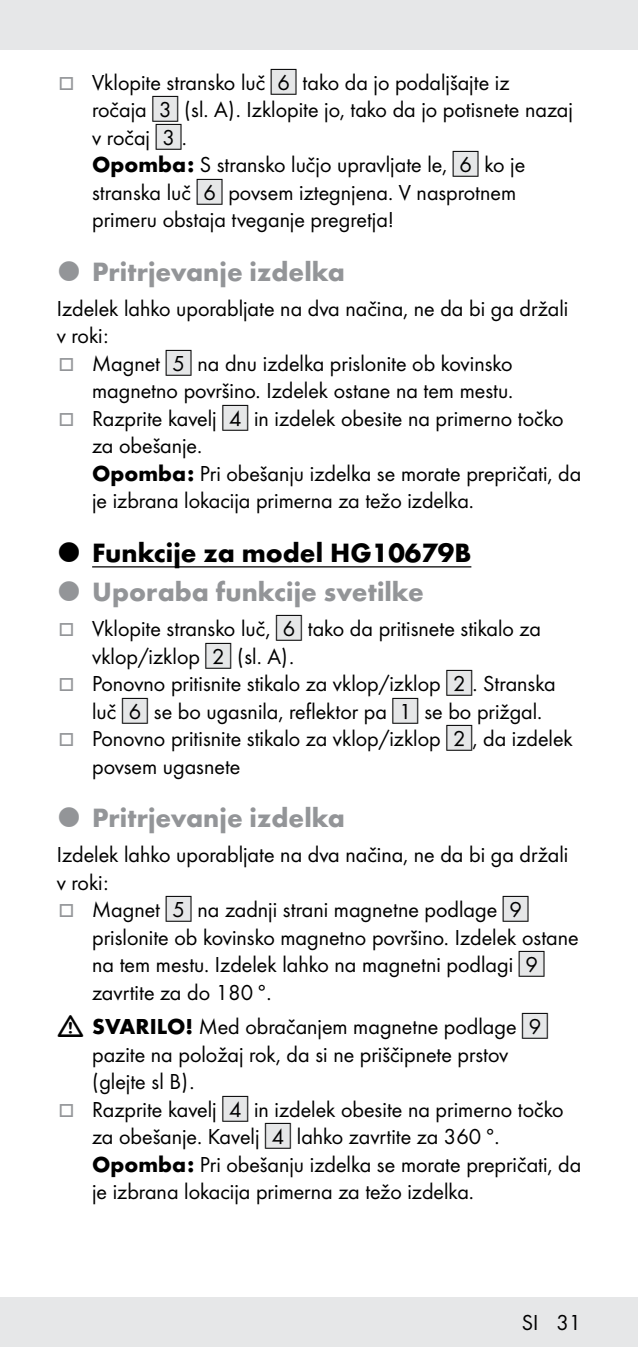
<style>
.page{position:relative;width:638px;height:1347px;background:#fff}
.page>*{position:absolute;margin:0;border:0;box-sizing:border-box;transform-origin:0 0}
.t1{font:700 27.5px "Futura";color:#939598}
.t2{font:700 27.5px "Futura";color:#000}
.t3{font:22.5px/27.5px "Futura Boo";color:#000}
.s1{color:#939598}
.s2{font-family:"IMP Lidl Num Box";font-size:19.75px;color:#e6e7e8}
.s3{font-family:"IMP Lidl Num Box";font-size:19.75px}
.s4{font-family:"Futura";font-weight:700}
</style>
<div class="page">
<div style="left:0;top:1297px;width:638px;height:49px;background:#e6e7e8"></div>
<div style="left:0;top:0;width:638px;height:50px;background:#e6e7e8"></div>
<hr style="left:92px;top:566px;width:379px;height:1px;background:#000">
<p class="t3" style="left:92px;top:67px;width:482px;text-indent:-34px"><span class="s1">□</span> Vklopite stransko luč <span class="s2">[</span><span class="s3">6]</span> tako da jo podaljšajte iz<br>ročaja <span class="s2">[</span><span class="s3">3]</span> (sl. A). Izklopite jo, tako da jo potisnete nazaj v ročaj <span class="s2">[</span><span class="s3">3]</span>.<br><span class="s4">Opomba:</span> S stransko lučjo upravljate le, <span class="s2">[</span><span class="s3">6]</span> ko je stranska luč <span class="s2">[</span><span class="s3">6]</span> povsem iztegnjena. V nasprotnem primeru obstaja tveganje pregretja!</p>
<p class="t1" style="left:92px;top:251px;width:254px">Pritrjevanje izdelka</p>
<p class="t3" style="left:57px;top:293px;width:513px">Izdelek lahko uporabljate na dva načina, ne da bi ga držali v roki:</p>
<p class="t3" style="left:58px;top:348px;width:456px;text-align:right"><span class="s1">□</span> Magnet <span class="s2">[</span><span class="s3">5]</span> na dnu izdelka prislonite ob kovinsko magnetno površino. Izdelek ostane na tem mestu.</p>
<p class="t3" style="left:92px;top:403px;width:491px;text-indent:-34px"><span class="s1">□</span> Razprite kavelj <span class="s2">[</span><span class="s3">4]</span> in izdelek obesite na primerno točko za obešanje.<br><span class="s4">Opomba:</span> Pri obešanju izdelka se morate prepričati, da je izbrana lokacija primerna za težo izdelka.</p>
<p class="t2" style="left:92px;top:532px;width:381px">Funkcije za model HG10679B</p>
<p class="t1" style="left:92px;top:572px;width:333px">Uporaba funkcije svetilke</p>
<p class="t3" style="left:92px;top:613px;width:450px;text-indent:-34px"><span class="s1">□</span> Vklopite stransko luč, <span class="s2">[</span><span class="s3">6]</span> tako da pritisnete stikalo za vklop/izklop <span class="s2">[</span><span class="s3">2]</span> (sl. A).</p>
<p class="t3" style="left:92px;top:668px;width:465px;text-indent:-34px"><span class="s1">□</span> Ponovno pritisnite stikalo za vklop/izklop <span class="s2">[</span><span class="s3">2]</span>. Stranska luč <span class="s2">[</span><span class="s3">6]</span> se bo ugasnila, reflektor pa <span class="s2">[</span><span class="s3">1]</span> se bo prižgal.</p>
<p class="t3" style="left:92px;top:723px;width:482px;text-indent:-34px"><span class="s1">□</span> Ponovno pritisnite stikalo za vklop/izklop <span class="s2">[</span><span class="s3">2]</span>, da izdelek povsem ugasnete</p>
<p class="t1" style="left:92px;top:798px;width:254px">Pritrjevanje izdelka</p>
<p class="t3" style="left:57px;top:839px;width:513px">Izdelek lahko uporabljate na dva načina, ne da bi ga držali v roki:</p>
<p class="t3" style="left:92px;top:894px;width:488px;text-indent:-34px"><span class="s1">□</span> Magnet <span class="s2">[</span><span class="s3">5]</span> na zadnji strani magnetne podlage <span class="s2">[</span><span class="s3">9] </span>prislonite ob kovinsko magnetno površino. Izdelek ostane na tem mestu. Izdelek lahko na magnetni podlagi <span class="s2">[</span><span class="s3">9] </span>zavrtite za do 180°.</p>
<p class="t3" style="left:92px;top:1011px;width:458px"><span class="s4">SVARILO!</span> Med obračanjem magnetne podlage <span class="s2">[</span><span class="s3">9] </span>pazite na položaj rok, da si ne priščipnete prstov (glejte sl B).</p>
<p class="t3" style="left:92px;top:1094px;width:491px;text-indent:-34px"><span class="s1">□</span> Razprite kavelj <span class="s2">[</span><span class="s3">4]</span> in izdelek obesite na primerno točko za obešanje. Kavelj <span class="s2">[</span><span class="s3">4]</span> lahko zavrtite za 360°.<br><span class="s4">Opomba:</span> Pri obešanju izdelka se morate prepričati, da je izbrana lokacija primerna za težo izdelka.</p>
<p class="t3" style="left:522px;top:1307px;width:61px">SI 31</p>
</div>
